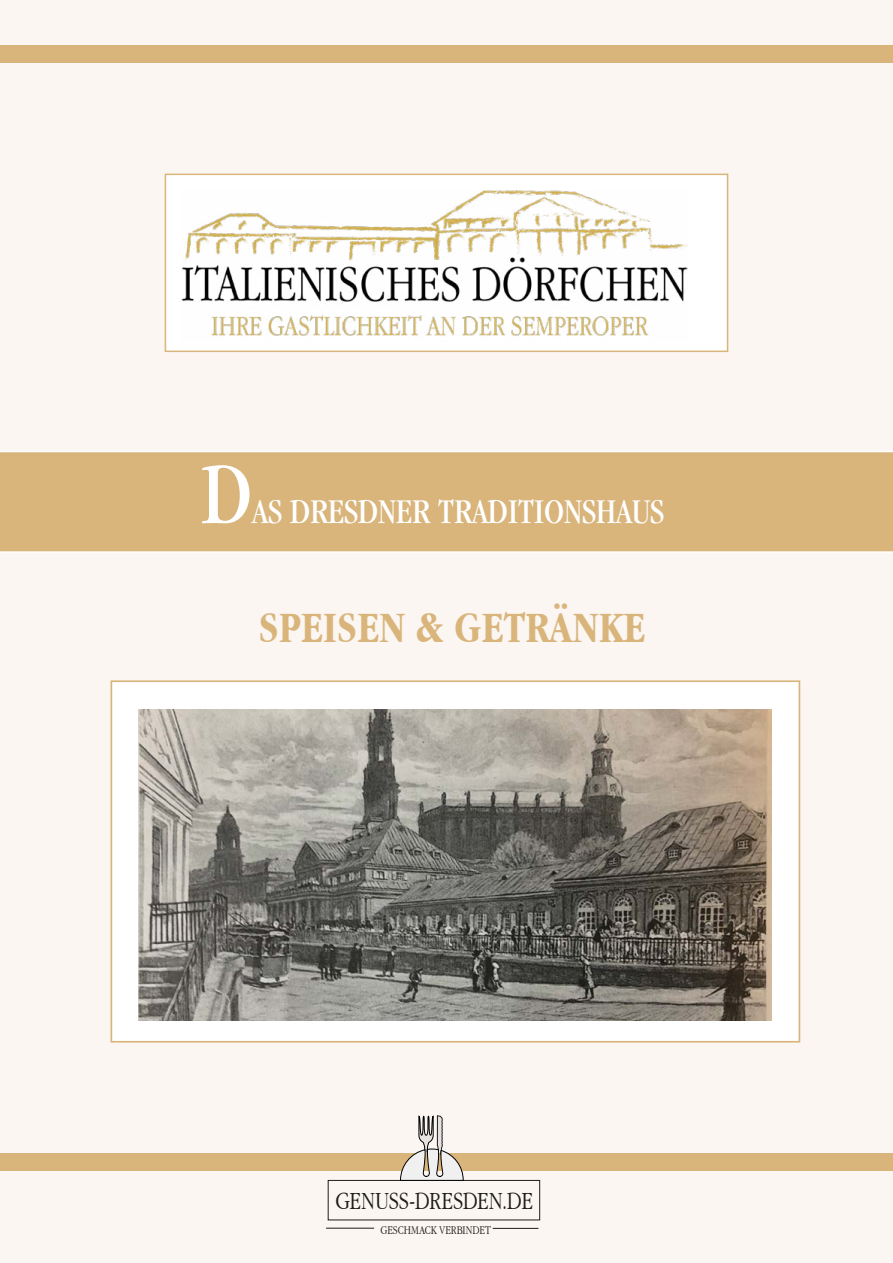
<style>
.page{position:relative;width:893px;height:1263px;background:#fbf6f1}
.page>*{position:absolute;margin:0;border:0;box-sizing:border-box;transform-origin:0 0}
.t1{font:condensed 90px "Garamond";color:#fff}
.t2{font:700 condensed 45px "Garamond IT Cby BT";color:#d9b57c}
.t3{font:condensed 36px "Garamond";color:#fff}
.t4{font:300 condensed 25.65px "Garamond IT Cby BT";letter-spacing:-.015em;color:#1d1d1b}
.t5{font:300 condensed 12.3px "Garamond IT Cby BT";color:#1d1d1b}
</style>
<div class="page">
<div style="left:0;top:451px;width:893px;height:102px;background:#d9b57c"></div>
<div style="left:165px;top:174px;width:563px;height:177px;background:#fff"></div>
<img style="left:181px;top:191px;width:506px;height:145px">
<div style="left:165px;top:174px;width:563px;height:178px;border:2px solid #d9b57c"></div>
<div style="left:0;top:1153px;width:893px;height:17px;background:#d9b57b"></div>
<hr style="left:326px;top:1228px;width:48px;height:1px;background:#1d1d1b">
<hr style="left:493px;top:1228px;width:45px;height:1px;background:#1d1d1b">
<div style="left:328px;top:1180px;width:212px;height:40px;border:1px solid #1d1d1b"></div>
<svg style="left:400px;top:1115px;width:64px;height:66px"></svg>
<div style="left:111px;top:680px;width:689px;height:362px;background:#fff;border:2px solid #d9b57c"></div>
<img style="left:139px;top:709px;width:633px;height:312px">
<div style="left:0;top:45px;width:893px;height:18px;background:#d9b57c"></div>
<h1 class="t1" style="left:202px;top:444px;width:52px">D</h1>
<p class="t3" style="left:252px;top:491px;width:413px">AS DRESDNER TRADITIONSHAUS</p>
<p class="t2" style="left:258px;top:603px;width:388px">SPEISEN &amp; GETRÄNKE</p>
<p class="t4" style="left:335px;top:1186px;width:199px">GENUSS-DRESDEN.DE</p>
<p class="t5" style="left:380px;top:1222px;width:112px">GESCHMACK VERBINDET</p>
</div>
